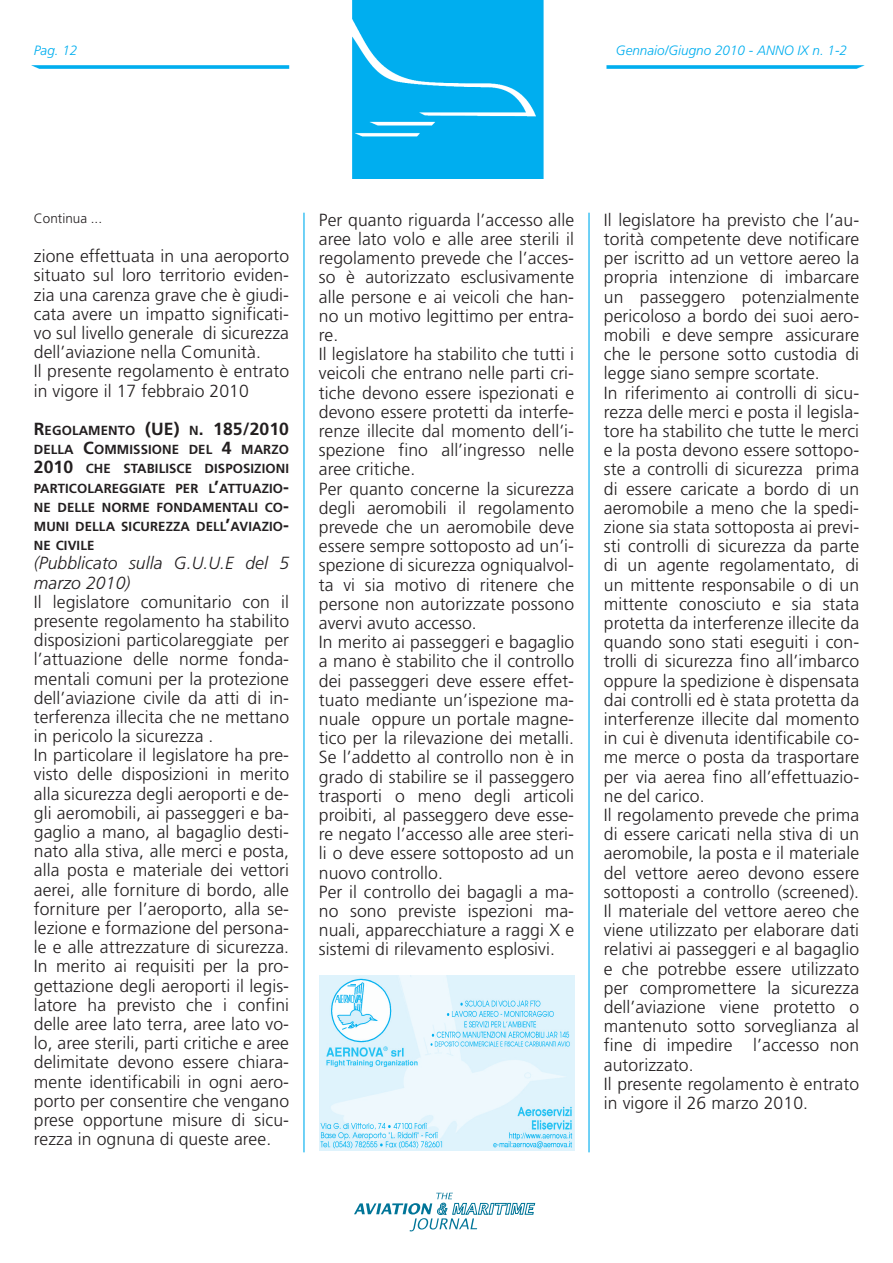
<style>
.page{position:relative;width:893px;height:1263px;background:#fff}
.page>*{position:absolute;margin:0;border:0;box-sizing:border-box;transform-origin:0 0}
.t1{font:300 17.55px/19.2px "Frutiger";letter-spacing:.005em;color:#231f20}
.t2{font:italic 300 17.55px/19.2px "Frutiger";letter-spacing:.005em;color:#231f20}
.t3{font:700 17.55px "Frutiger";letter-spacing:.005em;color:#231f20}
.t4{font:italic 300 13.5px "Frutiger";color:#00aeef}
.t5{font:300 13.5px "Frutiger";color:#231f20}
.t6{font:700 13.2px/19.2px "Frutiger";letter-spacing:.005em;color:#231f20;text-align:justify}
.s1{font-size:13.2px}
.s2{font-size:17.55px}
</style>
<div class="page">
<hr style="left:303px;top:213px;width:1px;height:939px;background:#00aeef">
<hr style="left:588px;top:213px;width:1px;height:939px;background:#00aeef">
<svg style="left:354px;top:1193px;width:181px;height:38px"></svg>
<img style="left:31px;top:0;width:834px;height:179px">
<img style="left:319px;top:975px;width:255px;height:176px">
<p class="t4" style="left:34px;top:45px;width:45px">Pag. 12</p>
<p class="t4" style="left:616px;top:45px;width:233px">Gennaio/Giugno 2010 - ANNO IX n. 1-2</p>
<p class="t5" style="left:34px;top:213px;width:70px">Continua ...</p>
<p class="t1" style="left:34px;top:248px;width:257px">zione effettuata in una aeroporto situato sul loro territorio eviden&shy;zia una carenza grave che è giudi&shy;cata avere un impatto significati&shy;vo sul livello generale di sicurezza dell’aviazione nella Comunità.<br>Il presente regolamento è entrato in vigore il 17 febbraio 2010</p>
<p class="t3" style="left:34px;top:422px;width:257px">R<span class="s1">EGOLAMENTO</span> (UE) <span class="s1">N</span>. 185/2010</p>
<p class="t6" style="left:34px;top:441px;width:257px">DELLA <span class="s2">C</span>OMMISSIONE DEL <span class="s2">4</span> MARZO <span class="s2">2010</span> CHE STABILISCE DISPOSIZIONI PARTICOLAREGGIATE PER L<span class="s2">’</span>ATTUAZIO<span class="s2">-</span>NE DELLE NORME FONDAMENTALI CO<span class="s2">-</span>MUNI DELLA SICUREZZA DELL<span class="s2">’</span>AVIAZIO<span class="s2">-</span>NE CIVILE</p>
<p class="t2" style="left:34px;top:555px;width:257px">(Pubblicato sulla G.U.U.E del 5 marzo 2010)</p>
<p class="t1" style="left:34px;top:593px;width:257px">Il legislatore comunitario con il presente regolamento ha stabilito disposizioni particolareggiate per l’attuazione delle norme fonda&shy;mentali comuni per la protezione dell’aviazione civile da atti di in&shy;terferenza illecita che ne mettano in pericolo la sicurezza .<br>In particolare il legislatore ha pre&shy;visto delle disposizioni in merito alla sicurezza degli aeroporti e de&shy;gli aeromobili, ai passeggeri e ba&shy;gaglio a mano, al bagaglio desti&shy;nato alla stiva, alle merci e posta, alla posta e materiale dei vettori aerei, alle forniture di bordo, alle forniture per l’aeroporto, alla se&shy;lezione e formazione del persona&shy;le e alle attrezzature di sicurezza.<br>In merito ai requisiti per la pro&shy;gettazione degli aeroporti il legis&shy;latore ha previsto che i confini delle aree lato terra, aree lato vo&shy;lo, aree sterili, parti critiche e aree delimitate devono essere chiara&shy;mente identificabili in ogni aero&shy;porto per consentire che vengano prese opportune misure di sicu&shy;rezza in ognuna di queste aree.</p>
<p class="t1" style="left:319px;top:212px;width:257px">Per quanto riguarda l’accesso alle aree lato volo e alle aree sterili il regolamento prevede che l’acces&shy;so è autorizzato esclusivamente alle persone e ai veicoli che han&shy;no un motivo legittimo per entra&shy;re.<br>Il legislatore ha stabilito che tutti i veicoli che entrano nelle parti cri&shy;tiche devono essere ispezionati e devono essere protetti da interfe&shy;renze illecite dal momento dell’i&shy;spezione fino all’ingresso nelle aree critiche.<br>Per quanto concerne la sicurezza degli aeromobili il regolamento prevede che un aeromobile deve essere sempre sottoposto ad un’i&shy;spezione di sicurezza ogniqualvol&shy;ta vi sia motivo di ritenere che persone non autorizzate possono avervi avuto accesso.<br>In merito ai passeggeri e bagaglio a mano è stabilito che il controllo dei passeggeri deve essere effet&shy;tuato mediante un’ispezione ma&shy;nuale oppure un portale magne&shy;tico per la rilevazione dei metalli.<br>Se l’addetto al controllo non è in grado di stabilire se il passeggero trasporti o meno degli articoli proibiti, al passeggero deve esse&shy;re negato l’accesso alle aree steri&shy;li o deve essere sottoposto ad un nuovo controllo.<br>Per il controllo dei bagagli a ma&shy;no sono previste ispezioni ma&shy;nuali, apparecchiature a raggi X e sistemi di rilevamento esplosivi.</p>
<p class="t1" style="left:604px;top:212px;width:257px">Il legislatore ha previsto che l’au&shy;torità competente deve notificare per iscritto ad un vettore aereo la propria intenzione di imbarcare un passeggero potenzialmente pericoloso a bordo dei suoi aero&shy;mobili e deve sempre assicurare che le persone sotto custodia di legge siano sempre scortate.<br>In riferimento ai controlli di sicu&shy;rezza delle merci e posta il legisla&shy;tore ha stabilito che tutte le merci e la posta devono essere sottopo&shy;ste a controlli di sicurezza prima di essere caricate a bordo di un aeromobile a meno che la spedi&shy;zione sia stata sottoposta ai previ&shy;sti controlli di sicurezza da parte di un agente regolamentato, di un mittente responsabile o di un mittente conosciuto e sia stata protetta da interferenze illecite da quando sono stati eseguiti i con&shy;trolli di sicurezza fino all’imbarco oppure la spedizione è dispensata dai controlli ed è stata protetta da interferenze illecite dal momento in cui è divenuta identificabile co&shy;me merce o posta da trasportare per via aerea fino all’effettuazio&shy;ne del carico.<br>Il regolamento prevede che prima di essere caricati nella stiva di un aeromobile, la posta e il materiale del vettore aereo devono essere sottoposti a controllo (screened).<br>Il materiale del vettore aereo che viene utilizzato per elaborare dati relativi ai passeggeri e al bagaglio e che potrebbe essere utilizzato per compromettere la sicurezza dell’aviazione viene protetto o mantenuto sotto sorveglianza al fine di impedire l’accesso non autorizzato.<br>Il presente regolamento è entrato in vigore il 26 marzo 2010.</p>
</div>
